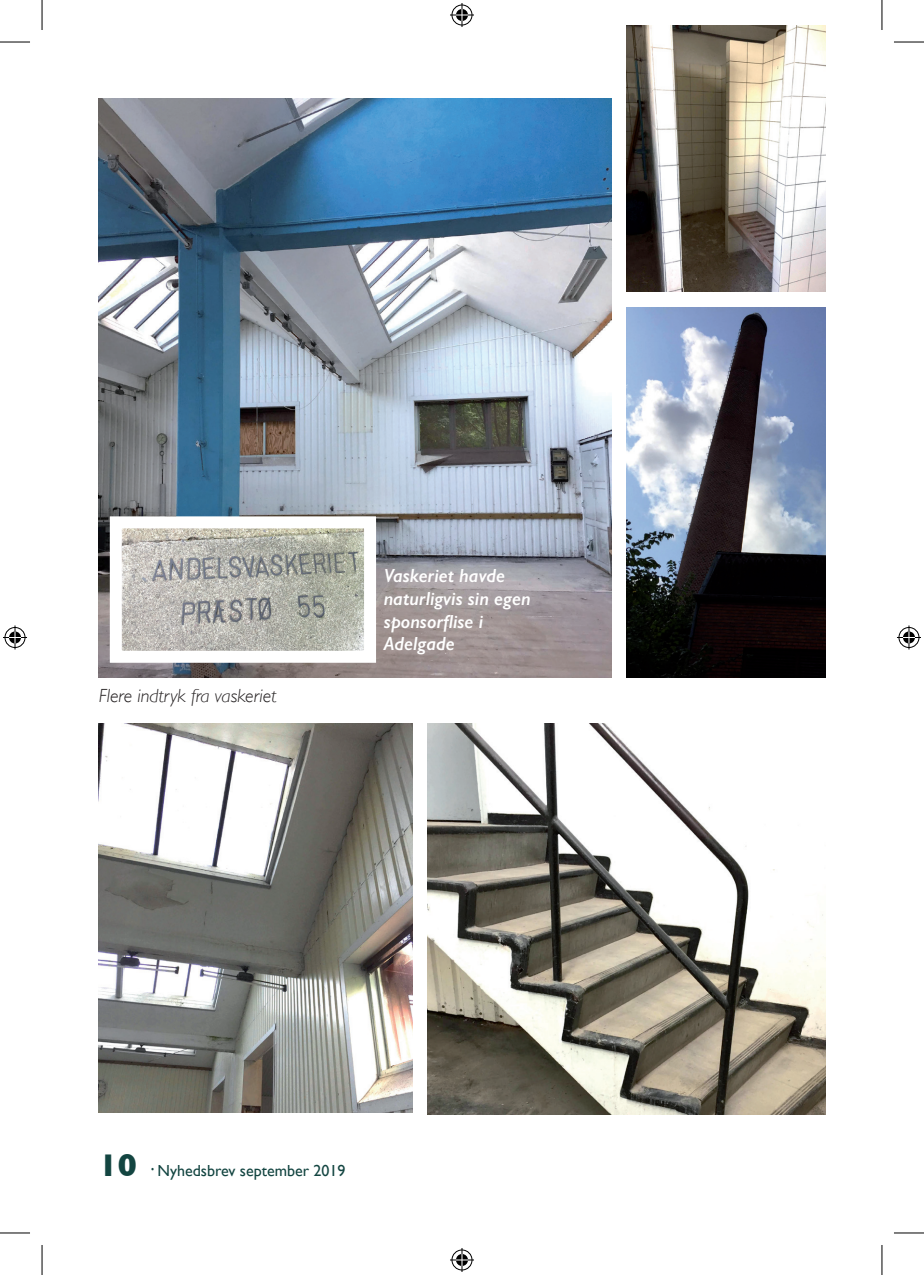
<style>
.page{position:relative;width:924px;height:1275px;background:#fff}
.page>*{position:absolute;margin:0;border:0;box-sizing:border-box;transform-origin:0 0}
.t1{font:italic 600 19px/22.8px "Gill Sans";color:#fff}
.t2{font:italic 300 19px "Gill Sans";color:#231f20}
.t3{font:16px "Gill Sans";color:#134541}
.s1{font-weight:700;font-size:32px}
.s2{font-size:20px}
</style>
<div class="page">
<img style="left:99px;top:99px;width:512px;height:578px">
<img style="left:428px;top:723px;width:396px;height:391px">
<img style="left:626px;top:25px;width:198px;height:266px">
<img style="left:626px;top:308px;width:198px;height:369px">
<img style="left:123px;top:529px;width:240px;height:121px">
<div style="left:110px;top:516px;width:266px;height:147px;border:12px solid #fff"></div>
<img style="left:99px;top:723px;width:313px;height:390px">
<hr style="left:0;top:42px;width:30px;height:1px;background:#000">
<hr style="left:893px;top:42px;width:30px;height:1px;background:#000">
<hr style="left:0;top:1232px;width:30px;height:1px;background:#000">
<hr style="left:893px;top:1232px;width:30px;height:1px;background:#000">
<hr style="left:42px;top:0;width:1px;height:30px;background:#000">
<hr style="left:42px;top:1245px;width:1px;height:30px;background:#000">
<hr style="left:881px;top:0;width:1px;height:30px;background:#000">
<hr style="left:881px;top:1245px;width:1px;height:30px;background:#000">
<svg style="left:450px;top:3px;width:24px;height:24px"></svg>
<svg style="left:450px;top:1248px;width:24px;height:24px"></svg>
<svg style="left:3px;top:625px;width:24px;height:24px"></svg>
<svg style="left:897px;top:625px;width:23px;height:24px"></svg>
<p class="t2" style="left:99px;top:684px;width:179px">Flere indtryk fra vaskeriet</p>
<p class="t1" style="left:383px;top:564px;width:148px">Vaskeriet havde naturligvis sin egen sponsorflise i<br>Adelgade</p>
<p class="t3" style="left:99px;top:1160px;width:248px"><span class="s1">10</span> <span class="s2">·</span> Nyhedsbrev september 2019</p>
</div>
